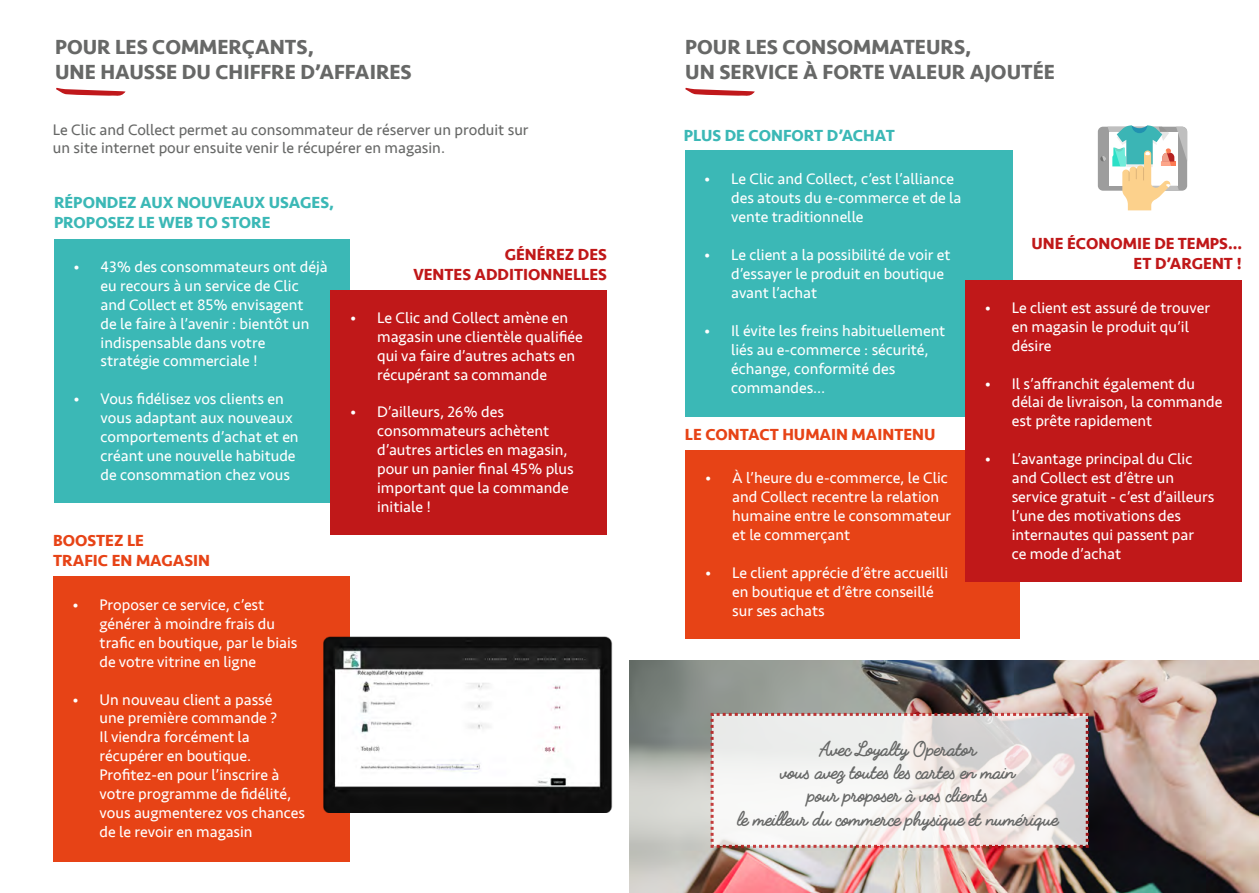
<style>
.page{position:relative;width:1259px;height:893px;background:#fff}
.page>*{position:absolute;margin:0;border:0;box-sizing:border-box;transform-origin:0 0}
.t1{font:700 21px/25.2px "Seravek";color:#676867}
.t2{font:700 19.5px/23.4px "Fabfelt Script";color:#676867;text-align:center}
.t3{font:700 16.5px/19.8px "Seravek";color:#3bb8b6}
.t4{font:700 16.5px/19.8px "Seravek";color:#c01819;text-align:right}
.t5{font:700 16.5px/19.8px "Seravek";color:#e74316}
.t6{font:15.75px/18.9px "Seravek";color:#fff}
.t7{font:15.75px/18px "Seravek";color:#676867}
</style>
<div class="page">
<img style="left:630px;top:660px;width:629px;height:233px">
<svg style="left:709px;top:711px;width:381px;height:138px"></svg>
<div style="left:685px;top:151px;width:327px;height:266px;background:#3bb8b6"></div>
<div style="left:54px;top:239px;width:296px;height:264px;background:#3bb8b6"></div>
<svg style="left:685px;top:88px;width:70px;height:8px"></svg>
<svg style="left:56px;top:88px;width:70px;height:8px"></svg>
<div style="left:685px;top:450px;width:335px;height:189px;background:#e74316"></div>
<div style="left:965px;top:280px;width:276px;height:302px;background:#c01819"></div>
<div style="left:53px;top:576px;width:296px;height:286px;background:#e74316"></div>
<div style="left:1097px;top:127px;width:90px;height:64px;background:#9d9d9d;border-radius:5px"></div>
<svg style="left:1100px;top:125px;width:87px;height:85px"></svg>
<div style="left:330px;top:290px;width:276px;height:244px;background:#c01819"></div>
<img style="left:323px;top:628px;width:290px;height:184px">
<h1 class="t1" style="left:55px;top:34px;width:358px">POUR LES COMMERÇANTS,<br>UNE HAUSSE DU CHIFFRE D’AFFAIRES</h1>
<p class="t7" style="left:53px;top:121px;width:477px">Le Clic and Collect permet au consommateur de réserver un produit sur un site internet pour ensuite venir le récupérer en magasin.</p>
<p class="t3" style="left:54px;top:193px;width:281px">RÉPONDEZ AUX NOUVEAUX USAGES,<br>PROPOSEZ LE WEB TO STORE</p>
<p class="t6" style="left:101px;top:257px;width:228px;text-indent:-27px">• 43% des consommateurs ont déjà eu recours à un service de Clic and Collect et 85% envisagent<br>de le faire à l’avenir : bientôt un indispensable dans votre stratégie commerciale !</p>
<p class="t6" style="left:101px;top:390px;width:200px;text-indent:-27px">• Vous fidélisez vos clients en vous adaptant aux nouveaux comportements d’achat et en créant une nouvelle habitude de consommation chez vous</p>
<p class="t5" style="left:53px;top:530px;width:159px">BOOSTEZ LE<br>TRAFIC EN MAGASIN</p>
<p class="t6" style="left:100px;top:595px;width:199px;text-indent:-27px">• Proposer ce service, c’est générer à moindre frais du trafic en boutique, par le biais de votre vitrine en ligne</p>
<p class="t6" style="left:100px;top:690px;width:207px;text-indent:-27px">• Un nouveau client a passé<br>une première commande ?<br>Il viendra forcément la récupérer en boutique.<br>Profitez-en pour l’inscrire à votre programme de fidélité, vous augmenterez vos chances de le revoir en magasin</p>
<p class="t4" style="left:413px;top:244px;width:195px">GÉNÉREZ DES<br>VENTES ADDITIONNELLES</p>
<p class="t6" style="left:377px;top:308px;width:207px;text-indent:-27px">• Le Clic and Collect amène en magasin une clientèle qualifiée qui va faire d’autres achats en récupérant sa commande</p>
<p class="t6" style="left:377px;top:403px;width:198px;text-indent:-27px">• D’ailleurs, 26% des consommateurs achètent d’autres articles en magasin, pour un panier final 45% plus important que la commande initiale !</p>
<h1 class="t1" style="left:685px;top:34px;width:371px">POUR LES CONSOMMATEURS,<br>UN SERVICE À FORTE VALEUR AJOUTÉE</h1>
<p class="t3" style="left:684px;top:125px;width:212px">PLUS DE CONFORT D’ACHAT</p>
<p class="t6" style="left:731px;top:170px;width:232px;text-indent:-27px">• Le Clic and Collect, c’est l’alliance des atouts du e-commerce et de la vente traditionnelle</p>
<p class="t6" style="left:731px;top:245px;width:221px;text-indent:-27px">• Le client a la possibilité de voir et d’essayer le produit en boutique avant l’achat</p>
<p class="t6" style="left:731px;top:321px;width:216px;text-indent:-27px">• Il évite les freins habituellement liés au e-commerce : sécurité, échange, conformité des commandes…</p>
<p class="t5" style="left:685px;top:424px;width:252px">LE CONTACT HUMAIN MAINTENU</p>
<p class="t6" style="left:732px;top:469px;width:221px;text-indent:-27px">• À l’heure du e-commerce, le Clic and Collect recentre la relation humaine entre le consommateur et le commerçant</p>
<p class="t6" style="left:732px;top:563px;width:217px;text-indent:-27px">• Le client apprécie d’être accueilli en boutique et d’être conseillé sur ses achats</p>
<p class="t4" style="left:1031px;top:233px;width:212px">UNE ÉCONOMIE DE TEMPS...<br>ET D’ARGENT !</p>
<p class="t6" style="left:1011px;top:298px;width:200px;text-indent:-27px">• Le client est assuré de trouver en magasin le produit qu’il désire</p>
<p class="t6" style="left:1011px;top:374px;width:212px;text-indent:-27px">• Il s’affranchit également du délai de livraison, la commande est prête rapidement</p>
<p class="t6" style="left:1011px;top:449px;width:204px;text-indent:-27px">• L’avantage principal du Clic and Collect est d’être un service gratuit - c’est d’ailleurs l’une des motivations des internautes qui passent par<br>ce mode d’achat</p>
<p class="t2" style="left:737px;top:737px;width:322px">Avec Loyalty Operator<br>vous avez toutes les cartes en main<br>pour proposer à vos clients<br>le meilleur du commerce physique et numérique</p>
</div>
